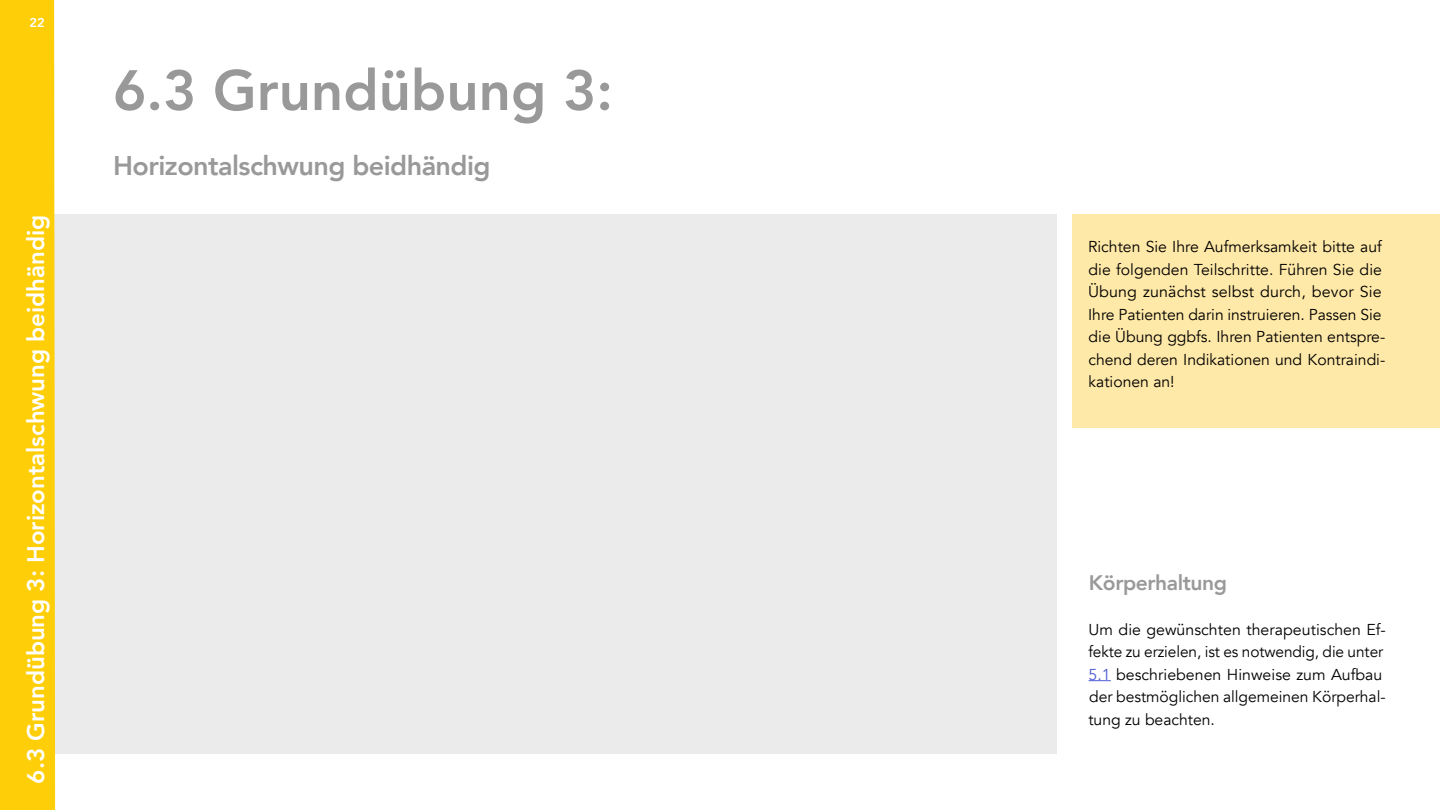
<style>
.page{position:relative;width:1440px;height:810px;background:#fff}
.page>*{position:absolute;margin:0;border:0;box-sizing:border-box;transform-origin:0 0}
.t1{font:800 56.25px "Avenir LT Com";color:#999}
.t2{font:800 27px "Avenir LT Com";letter-spacing:-.02em;color:#999}
.t3{font:800 24px "Avenir LT Com";color:#fff}
.t4{font:800 21px "Avenir LT Com";letter-spacing:-.02em;color:#999}
.t5{font:15.75px/22.5px "Avenir LT Com";color:#000}
.t6{font:800 12.75px "Avenir LT Com";color:#fff}
.s1{color:#4f5cd6}
</style>
<div class="page">
<div style="left:0;top:215px;width:1057px;height:539px;background:#ebebeb"></div>
<div style="left:1073px;top:215px;width:367px;height:213px;background:#ffe9a8"></div>
<svg style="left:1089px;top:680px;width:22px;height:1px"></svg>
<div style="left:0;top:0;width:55px;height:810px;background:#fece08"></div>
<p class="t6" style="left:29px;top:15px;width:17px">22</p>
<h3 class="t3" style="left:22px;top:784px;width:570px;rotate:-90deg">6.3 Grundübung 3: Horizontalschwung beidhändig</h3>
<h1 class="t1" style="left:113px;top:57px;width:501px">6.3 Grundübung 3:</h1>
<h2 class="t2" style="left:113px;top:149px;width:379px">Horizontalschwung beidhändig</h2>
<p class="t5" style="left:1088px;top:236px;width:299px">Richten Sie Ihre Aufmerksamkeit bitte auf die folgenden Teilschritte. Führen Sie die Übung zunächst selbst durch, bevor Sie Ihre Patienten darin instruieren. Passen Sie die Übung ggbfs. Ihren Patienten entspre&shy;chend deren Indikationen und Kontraindi&shy;kationen an!</p>
<h3 class="t4" style="left:1089px;top:570px;width:140px">Körperhaltung</h3>
<p class="t5" style="left:1088px;top:618px;width:299px">Um die gewünschten therapeutischen Ef&shy;fekte zu erzielen, ist es notwendig, die unter <span class="s1">5.1</span> beschriebenen Hinweise zum Aufbau der bestmöglichen allgemeinen Körperhal&shy;tung zu beachten.</p>
</div>
